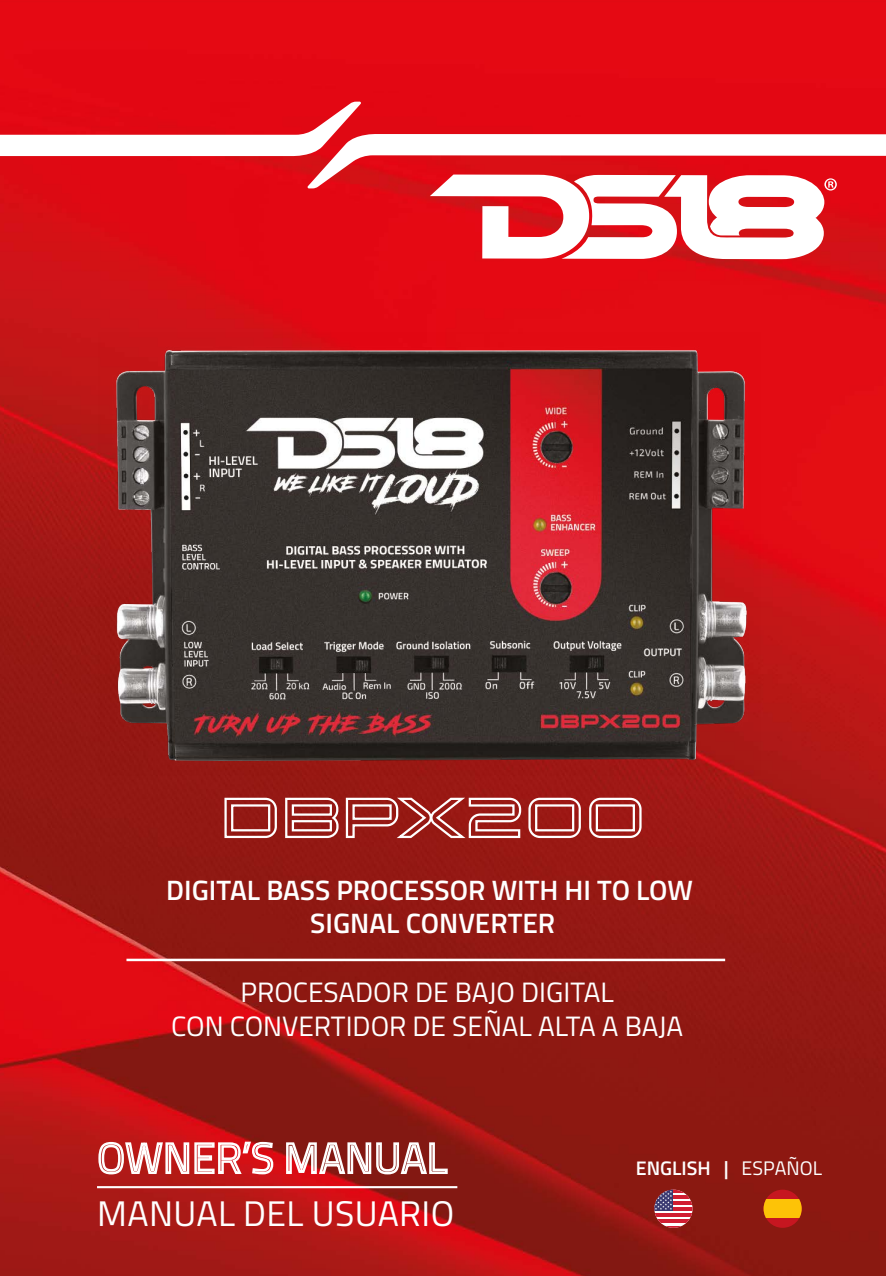
<style>
.page{position:relative;width:886px;height:1276px;background:#fff}
.page>*{position:absolute;margin:0;border:0;box-sizing:border-box;transform-origin:0 0}
.t1{font:35.5px "Titillium Web";letter-spacing:.01em;color:#fff}
.t2{font:28px/33.5px "Titillium Web";color:#fff;text-align:center}
.t3{font:600 28px/33.5px "Titillium Web";color:#fff;text-align:center}
.t4{font:600 19.75px "Titillium Web";color:#fff}
.s1{font-weight:400}
</style>
<div class="page">
<img style="left:0;top:0;width:886px;height:1276px">
<svg style="left:223px;top:796px;width:55px;height:43px"></svg>
<svg style="left:284px;top:795px;width:298px;height:45px"></svg>
<svg style="left:588px;top:796px;width:55px;height:43px"></svg>
<svg style="left:97px;top:1136px;width:178px;height:39px"></svg>
<svg style="left:285px;top:1141px;width:164px;height:35px"></svg>
<hr style="left:97px;top:1186px;width:360px;height:2px;background:#fff">
<svg style="left:654px;top:1189px;width:38px;height:38px"></svg>
<hr style="left:654px;top:1189px;width:38px;height:3px;background:#d11d32">
<hr style="left:654px;top:1195px;width:38px;height:3px;background:#d11d32">
<hr style="left:654px;top:1201px;width:38px;height:3px;background:#d11d32">
<hr style="left:654px;top:1207px;width:38px;height:4px;background:#d11d32">
<hr style="left:654px;top:1213px;width:38px;height:4px;background:#d11d32">
<hr style="left:654px;top:1220px;width:38px;height:3px;background:#d11d32">
<hr style="left:654px;top:1226px;width:38px;height:1px;background:#d11d32">
<svg style="left:654px;top:1189px;width:19px;height:22px"></svg>
<svg style="left:654px;top:1190px;width:18px;height:19px"></svg>
<div style="left:763px;top:1189px;width:39px;height:38px;background:#c61620;border-radius:19px"></div>
<div style="left:763px;top:1199px;width:39px;height:19px;background:#fdc307"></div>
<svg style="left:0;top:102px;width:886px;height:157px"></svg>
<hr style="left:126px;top:958px;width:599px;height:3px;background:#fff">
<img style="left:99px;top:332px;width:662px;height:443px">
<p class="t3" style="left:166px;top:871px;width:528px">DIGITAL BASS PROCESSOR WITH HI TO LOW<br>SIGNAL CONVERTER</p>
<p class="t2" style="left:171px;top:974px;width:513px">PROCESADOR DE BAJO DIGITAL<br>CON CONVERTIDOR DE SEÑAL ALTA A BAJA</p>
<p class="t1" style="left:97px;top:1187px;width:358px">MANUAL DEL USUARIO</p>
<p class="t4" style="left:636px;top:1153px;width:188px">ENGLISH | <span class="s1">ESPAÑOL</span></p>
</div>
